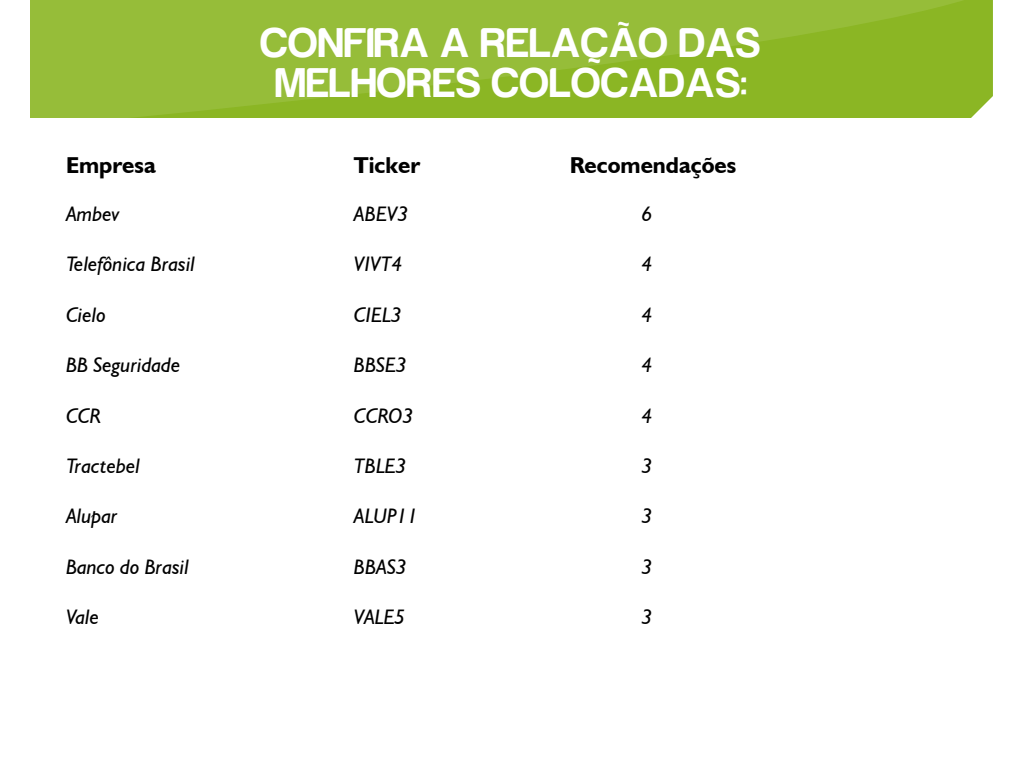
<style>
.page{position:relative;width:1024px;height:768px;background:#fff}
.page>*{position:absolute;margin:0;border:0;box-sizing:border-box;transform-origin:0 0}
.t1{font:43px/40px "Harabara";letter-spacing:.02em;color:#fff;text-align:center}
.t2{font:700 23px "Humanist 521 BT";color:#000}
.t3{font:italic 21px "Humanist 521 BT";color:#000}
</style>
<div class="page">
<svg style="left:30px;top:0;width:963px;height:118px;background:#91ba31"></svg>
<h1 class="t1" style="left:261px;top:23px;width:487px">CONFIRA A RELAÇÃO DAS<br>MELHORES COLOCADAS:</h1>
<p class="t2" style="left:66px;top:151px;width:122px">Empresa T</p>
<p class="t2" style="left:369px;top:151px;width:80px">icker R</p>
<p class="t2" style="left:585px;top:151px;width:153px">ecomendações</p>
<p class="t3" style="left:66px;top:201px;width:55px">Ambev</p>
<p class="t3" style="left:354px;top:201px;width:56px">ABEV3</p>
<p class="t3" style="left:642px;top:201px;width:12px">6</p>
<p class="t3" style="left:66px;top:251px;width:131px">Telefônica Brasil</p>
<p class="t3" style="left:354px;top:251px;width:50px">VIVT4</p>
<p class="t3" style="left:642px;top:251px;width:12px">4</p>
<p class="t3" style="left:66px;top:302px;width:42px">Cielo</p>
<p class="t3" style="left:354px;top:302px;width:49px">CIEL3</p>
<p class="t3" style="left:642px;top:302px;width:12px">4</p>
<p class="t3" style="left:66px;top:352px;width:116px">BB Seguridade</p>
<p class="t3" style="left:354px;top:352px;width:54px">BBSE3</p>
<p class="t3" style="left:642px;top:352px;width:12px">4</p>
<p class="t3" style="left:66px;top:403px;width:36px">CCR</p>
<p class="t3" style="left:354px;top:403px;width:61px">CCRO3</p>
<p class="t3" style="left:642px;top:403px;width:12px">4</p>
<p class="t3" style="left:66px;top:453px;width:76px">Tractebel</p>
<p class="t3" style="left:354px;top:453px;width:54px">TBLE3</p>
<p class="t3" style="left:642px;top:453px;width:12px">3</p>
<p class="t3" style="left:66px;top:503px;width:53px">Alupar</p>
<p class="t3" style="left:354px;top:503px;width:66px">ALUP11</p>
<p class="t3" style="left:642px;top:503px;width:12px">3</p>
<p class="t3" style="left:66px;top:554px;width:125px">Banco do Brasil</p>
<p class="t3" style="left:354px;top:554px;width:54px">BBAS3</p>
<p class="t3" style="left:642px;top:554px;width:12px">3</p>
<p class="t3" style="left:66px;top:604px;width:35px">Vale</p>
<p class="t3" style="left:354px;top:604px;width:53px">VALE5</p>
<p class="t3" style="left:642px;top:604px;width:12px">3</p>
</div>
